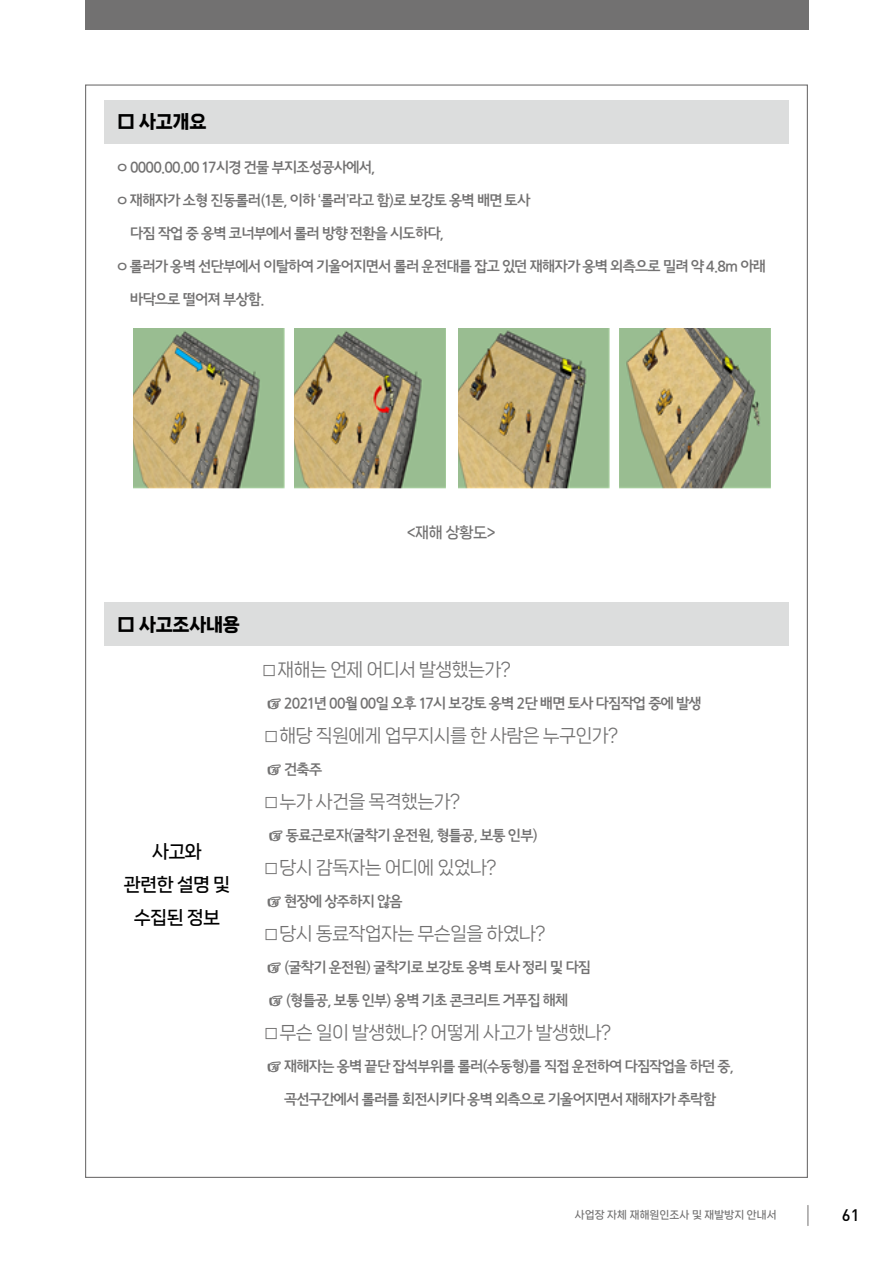
<style>
.page{position:relative;width:893px;height:1263px;background:#fff}
.page>*{position:absolute;margin:0;border:0;box-sizing:border-box;transform-origin:0 0}
.t1{font:22.5px/33px "Jeju Gothic";color:#727171}
.t2{font:18px "Nanum Square Neo b Rg";letter-spacing:-.04em;color:#727171}
.t3{font:18px/33px "Nanum Square Neo c Bd";letter-spacing:-.04em;color:#000;text-align:center}
.t4{font:18px "Nanum Square Neo e Hv";letter-spacing:-.015em;color:#000}
.t5{font:500 16.5px "DIN";color:#000}
.t6{font:15px "Nanum Square Neo c Bd";color:#727171}
.t7{font:10.5px "Nanum Square Neo c Bd";color:#727171}
.s1{font-family:"Jeju Gothic";font-size:22.5px}
</style>
<div class="page">
<svg style="left:807px;top:1205px;width:1px;height:20px"></svg>
<div style="left:104px;top:100px;width:685px;height:44px;background:#dcdddd"></div>
<div style="left:104px;top:602px;width:685px;height:44px;background:#dcdddd"></div>
<img style="left:133px;top:328px;width:151px;height:161px">
<img style="left:458px;top:328px;width:151px;height:161px">
<img style="left:295px;top:328px;width:150px;height:161px">
<img style="left:620px;top:328px;width:151px;height:161px">
<div style="left:85px;top:0;width:723px;height:29px;background:#727171"></div>
<p class="t4" style="left:117px;top:112px;width:91px">□ 사고개요</p>
<p class="t1" style="left:117px;top:148px;width:259px">ㅇ 0000.00.00 17시경 건물 부지조성공사에서,</p>
<p class="t1" style="left:117px;top:181px;width:414px">ㅇ 재해자가 소형 진동롤러(1톤, 이하 ‘롤러’라고 함)로 보강토 옹벽 배면 토사</p>
<p class="t1" style="left:130px;top:214px;width:315px">다짐 작업 중 옹벽 코너부에서 롤러 방향 전환을 시도하다,</p>
<p class="t1" style="left:117px;top:247px;width:650px">ㅇ 롤러가 옹벽 선단부에서 이탈하여 기울어지면서 롤러 운전대를 잡고 있던 재해자가 옹벽 외측으로 밀려 약 4.8m 아래</p>
<p class="t1" style="left:130px;top:280px;width:135px">바닥으로 떨어져 부상함.</p>
<p class="t6" style="left:407px;top:525px;width:90px">&lt;재해 상황도&gt;</p>
<p class="t4" style="left:117px;top:614px;width:124px">□ 사고조사내용</p>
<p class="t3" style="left:124px;top:835px;width:108px">사고와<br>관련한 설명 및 수집된 정보</p>
<p class="t2" style="left:263px;top:660px;width:250px"><span class="s1">□</span> 재해는 언제 어디서 발생했는가?</p>
<p class="t1" style="left:267px;top:683px;width:436px">☞ 2021년 00월 00일 오후 17시 보강토 옹벽 2단 배면 토사 다짐작업 중에 발생</p>
<p class="t2" style="left:265px;top:726px;width:355px"><span class="s1">□</span> 해당 직원에게 업무지시를 한 사람은 누구인가?</p>
<p class="t1" style="left:267px;top:749px;width:57px">☞ 건축주</p>
<p class="t2" style="left:265px;top:792px;width:197px"><span class="s1">□</span> 누가 사건을 목격했는가?</p>
<p class="t1" style="left:268px;top:815px;width:270px">☞ 동료근로자(굴착기 운전원, 형틀공, 보통 인부)</p>
<p class="t2" style="left:265px;top:858px;width:233px"><span class="s1">□</span> 당시 감독자는 어디에 있었나?</p>
<p class="t1" style="left:267px;top:881px;width:137px">☞ 현장에 상주하지 않음</p>
<p class="t2" style="left:265px;top:924px;width:282px"><span class="s1">□</span> 당시 동료작업자는 무슨일을 하였나?</p>
<p class="t1" style="left:267px;top:947px;width:325px">☞ (굴착기 운전원) 굴착기로 보강토 옹벽 토사 정리 및 다짐 ☞ (형틀공, 보통 인부) 옹벽 기초 콘크리트 거푸집 해체</p>
<p class="t2" style="left:265px;top:1023px;width:348px"><span class="s1">□</span> 무슨 일이 발생했나? 어떻게 사고가 발생했나?</p>
<p class="t1" style="left:267px;top:1046px;width:468px;text-align:center">☞ 재해자는 옹벽 끝단 잡석부위를 롤러(수동형)를 직접 운전하여 다짐작업을 하던 중, 곡선구간에서 롤러를 회전시키다 옹벽 외측으로 기울어지면서 재해자가 추락함</p>
<p class="t7" style="left:575px;top:1209px;width:203px">사업장 자체 재해원인조사 및 재발방지 안내서</p>
<p class="t5" style="left:842px;top:1205px;width:19px">61</p>
</div>
